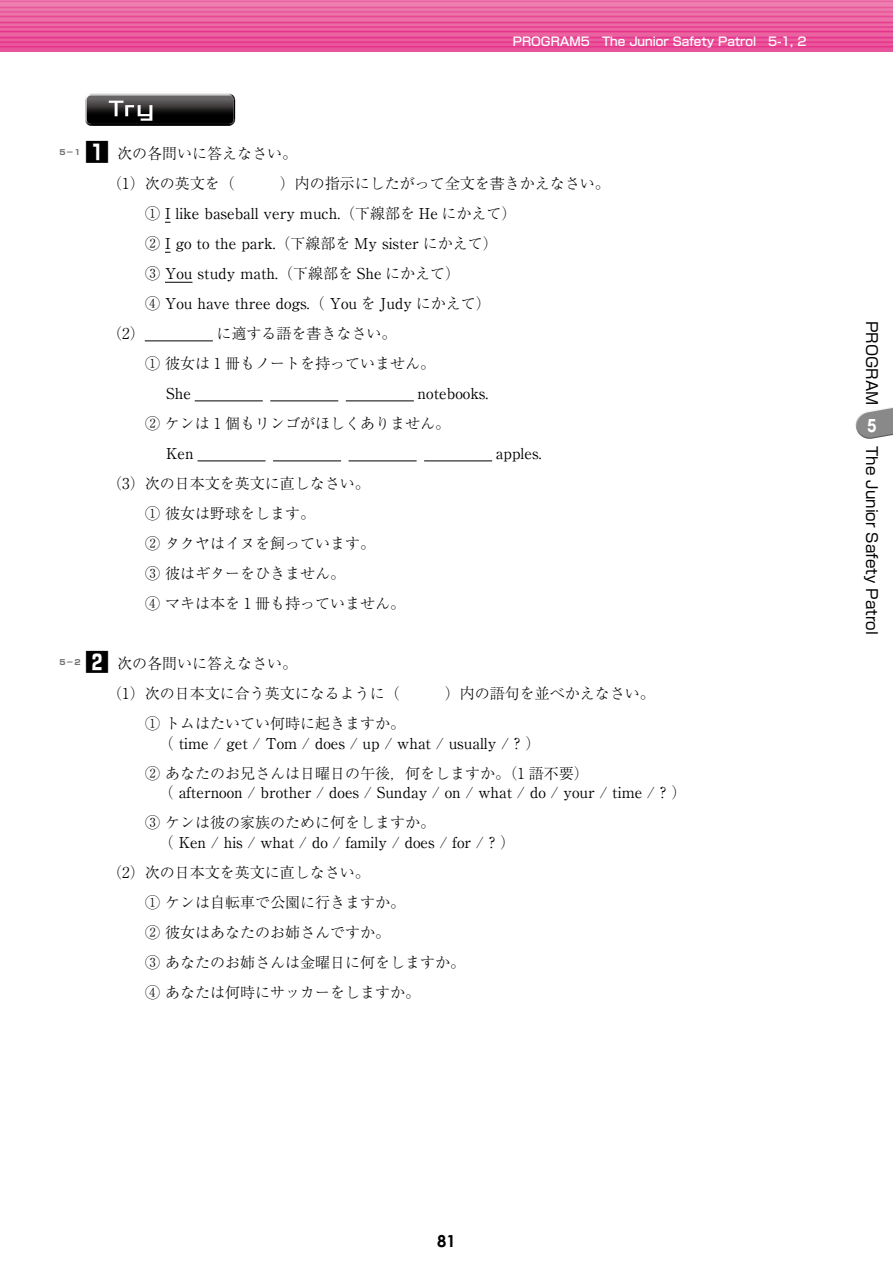
<style>
.page{position:relative;width:893px;height:1263px;background:#fff}
.page>*{position:absolute;margin:0;border:0;box-sizing:border-box;transform-origin:0 0}
.t1{font:700 16.5px "Century Gothic";color:#000}
.t2{font:700 16.5px "Gothic MB101 Pr 6";color:#fff;scale:.75 1}
.t3{font:300 15px/30px "Ryumin Pr 6";color:#000}
.t4{font:15px/30px "Ryumin Pr 6";color:#000}
.t5{font:15px "Shin Go Pr 6";color:#000}
.t6{font:500 12px "Shin Go Pro";color:#fff}
.t7{font:700 7.5px "Shin Go Pr 6";color:#727171}
.s1{font-family:"Shin Go Pr 6";font-weight:700;font-size:24px}
.s2{font-weight:300}
</style>
<div class="page">
<img style="left:0;top:0;width:893px;height:52px">
<svg style="left:85px;top:94px;width:150px;height:32px;background:#3e3d3d"></svg>
<svg style="left:855px;top:407px;width:38px;height:32px"></svg>
<svg style="left:165px;top:282px;width:27px;height:1px"></svg>
<hr style="left:145px;top:341px;width:68px;height:1px;background:#000">
<hr style="left:195px;top:401px;width:68px;height:1px;background:#000">
<hr style="left:270px;top:401px;width:68px;height:1px;background:#000">
<hr style="left:346px;top:401px;width:68px;height:1px;background:#000">
<hr style="left:197px;top:461px;width:69px;height:1px;background:#000">
<hr style="left:273px;top:461px;width:68px;height:1px;background:#000">
<hr style="left:349px;top:461px;width:68px;height:1px;background:#000">
<hr style="left:424px;top:461px;width:68px;height:1px;background:#000">
<p class="t6" style="left:513px;top:31px;width:295px">PROGRAM5　The Junior Safety Patrol　5-1, 2</p>
<p class="t3" style="left:85px;top:138px;width:213px"><span class="s1">1</span> 次の各問いに答えなさい。</p>
<p class="t3" style="left:107px;top:168px;width:504px">（1）次の英文を（　　　）内の指示にしたがって全文を書きかえなさい。</p>
<p class="t4" style="left:145px;top:198px;width:373px"><span class="s2">①</span> I like baseball very much.<span class="s2">（下線部を</span> He <span class="s2">にかえて）</span></p>
<p class="t4" style="left:145px;top:228px;width:354px"><span class="s2">②</span> I go to the park.<span class="s2">（下線部を</span> My sister <span class="s2">にかえて）</span></p>
<p class="t4" style="left:145px;top:258px;width:317px"><span class="s2">③</span> You study math.<span class="s2">（下線部を</span> She <span class="s2">にかえて）</span></p>
<p class="t4" style="left:145px;top:288px;width:347px"><span class="s2">④</span> You have three dogs.<span class="s2">（</span> You <span class="s2">を</span> Judy <span class="s2">にかえて）</span></p>
<p class="t3" style="left:107px;top:318px;width:39px">（2）</p>
<p class="t3" style="left:145px;top:318px;width:291px;text-indent:72px">に適する語を書きなさい。<br>① 彼女は 1 冊もノートを持っていません。</p>
<p class="t4" style="left:166px;top:378px;width:26px">She</p>
<p class="t4" style="left:418px;top:378px;width:72px">notebooks.</p>
<p class="t3" style="left:145px;top:408px;width:306px">② ケンは 1 個もリンゴがほしくありません。</p>
<p class="t4" style="left:166px;top:438px;width:29px">Ken</p>
<p class="t4" style="left:496px;top:438px;width:47px">apples.</p>
<p class="t3" style="left:145px;top:468px;width:261px;text-indent:-38px">（3）次の日本文を英文に直しなさい。<br>① 彼女は野球をします。<br>② タクヤはイヌを飼っています。<br>③ 彼はギターをひきません。<br>④ マキは本を１冊も持っていません。</p>
<p class="t7" style="left:59px;top:146px;width:24px">５−１</p>
<p class="t3" style="left:85px;top:648px;width:213px"><span class="s1">2</span> 次の各問いに答えなさい。</p>
<p class="t3" style="left:107px;top:678px;width:549px">（1）次の日本文に合う英文になるように（　　　）内の語句を並べかえなさい。</p>
<p class="t3" style="left:145px;top:708px;width:261px">① トムはたいてい何時に起きますか。</p>
<p class="t4" style="left:145px;top:727px;width:445px;text-indent:14px"><span class="s2">（</span> time / get / Tom / does / up / what / usually / ? <span class="s2">）<br>② あなたのお兄さんは日曜日の午後，何をしますか。（1 語不要）</span></p>
<p class="t4" style="left:145px;top:777px;width:543px;text-indent:14px"><span class="s2">（</span> afternoon / brother / does / Sunday / on / what / do / your / time / ? <span class="s2">）<br>③ ケンは彼の家族のために何をしますか。</span></p>
<p class="t4" style="left:159px;top:826px;width:358px"><span class="s2">（</span> Ken / his / what / do / family / does / for / ? <span class="s2">）</span></p>
<p class="t3" style="left:107px;top:856px;width:264px">（2）次の日本文を英文に直しなさい。</p>
<p class="t3" style="left:145px;top:886px;width:261px">① ケンは自転車で公園に行きますか。</p>
<p class="t3" style="left:145px;top:916px;width:246px">② 彼女はあなたのお姉さんですか。</p>
<p class="t3" style="left:145px;top:946px;width:321px">③ あなたのお姉さんは金曜日に何をしますか。</p>
<p class="t3" style="left:145px;top:976px;width:276px">④ あなたは何時にサッカーをしますか。</p>
<p class="t7" style="left:59px;top:656px;width:24px">５−２</p>
<p class="t5" style="left:884px;top:321px;width:86px;rotate:90deg">PROGRAM</p>
<p class="t2" style="left:867px;top:411px;width:14px">5</p>
<p class="t5" style="left:884px;top:446px;width:190px;rotate:90deg">The Junior Safety Patrol</p>
<p class="t1" style="left:437px;top:1228px;width:20px">81</p>
</div>
